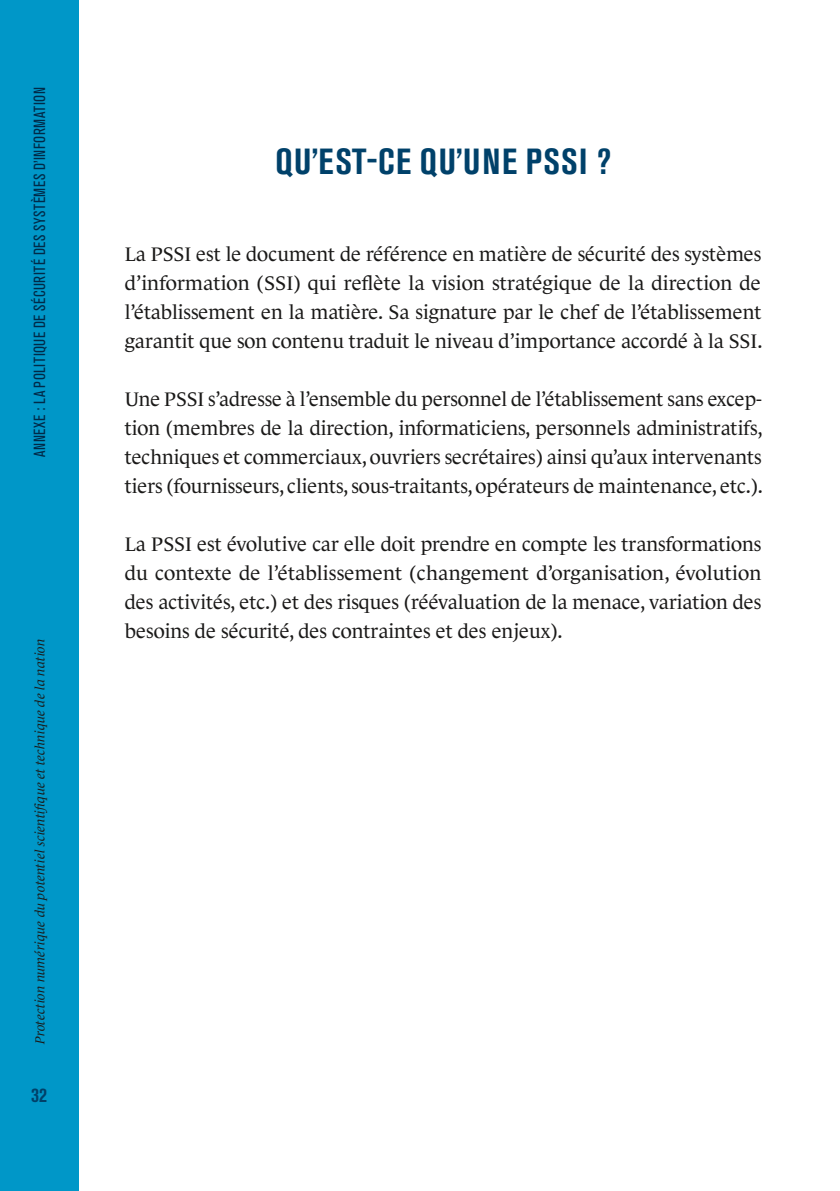
<style>
.page{position:relative;width:840px;height:1191px;background:#fff}
.page>*{position:absolute;margin:0;border:0;box-sizing:border-box;transform-origin:0 0}
.t1{font:700 condensed 36px "Akzidenz Grotesk Pro";letter-spacing:.04em;color:#00416a}
.t2{font:20px/29px "Le Monde Journal Pro";color:#1a1918;text-align:justify}
.t3{font:700 condensed 20px "Akzidenz Grotesk Pro";color:#00416a}
.t4{font:condensed 16px "Akzidenz Grotesk Pro";letter-spacing:.035em;color:#002a48}
.t5{font:italic 13.4px "Le Monde Journal Pro";letter-spacing:.005em;color:#1a1918}
</style>
<div class="page">
<div style="left:0;top:0;width:78px;height:1191px;background:#0097c8"></div>
<p class="t4" style="left:29px;top:457px;width:371px;rotate:-90deg">Annexe : La politique de sécurité des systèmes d’information</p>
<p class="t5" style="left:30px;top:1044px;width:407px;rotate:-90deg">Protection numérique du potentiel scientifique et technique de la nation</p>
<p class="t3" style="left:31px;top:1082px;width:17px">32</p>
<h1 class="t1" style="left:275px;top:138px;width:206px">QU’EST-CE QU’UNE</h1>
<h1 class="t1" style="left:525px;top:138px;width:87px">PSSI ?</h1>
<p class="t2" style="left:125px;top:238px;width:639px">La PSSI est le document de référence en matière de sécurité des systèmes d’information (SSI) qui reflète la vision stratégique de la direction de l’établissement en la matière. Sa signature par le chef de l’établissement garantit que son contenu traduit le niveau d’importance accordé à la SSI.</p>
<p class="t2" style="left:125px;top:383px;width:639px">Une PSSI s’adresse à l’ensemble du personnel de l’établissement sans excep&shy;tion (membres de la direction, informaticiens, personnels administratifs, techniques et commerciaux, ouvriers secrétaires) ainsi qu’aux intervenants tiers (fournisseurs, clients, sous-traitants, opérateurs de maintenance, etc.).</p>
<p class="t2" style="left:125px;top:528px;width:638px">La PSSI est évolutive car elle doit prendre en compte les transformations du contexte de l’établissement (changement d’organisation, évolution des activités, etc.) et des risques (réévaluation de la menace, variation des besoins de sécurité, des contraintes et des enjeux).</p>
</div>
